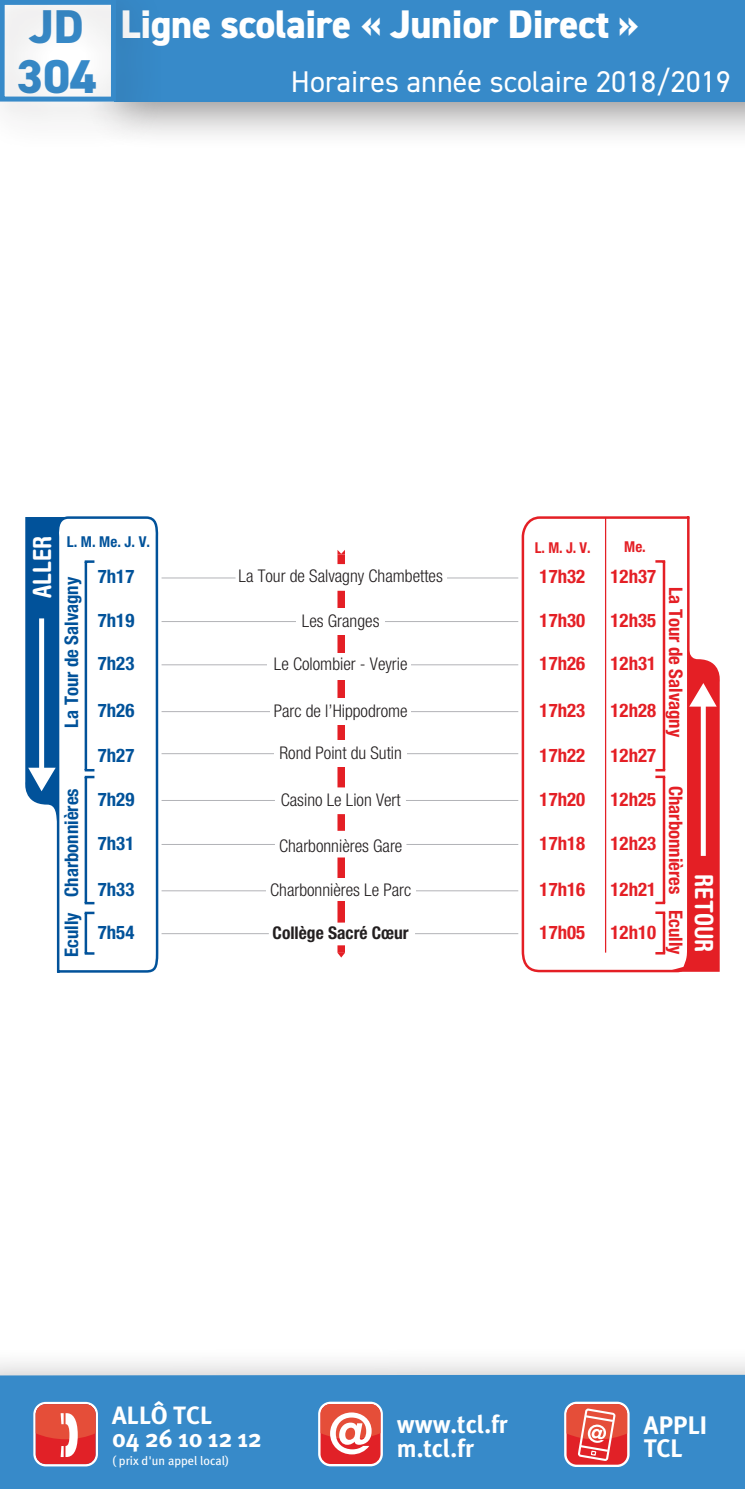
<style>
.page{position:relative;width:745px;height:1489px;background:#fff}
.page>*{position:absolute;margin:0;border:0;box-sizing:border-box;transform-origin:0 0}
.t1{font:800 47.5px "DIN2014";color:#378ac9}
.t2{font:800 40px "DIN2014";letter-spacing:-.01em;color:#fff}
.t3{font:30px "DIN2014";color:#fff}
.t4{font:700 25.25px/23.8px "Meta Plus";letter-spacing:-.005em;color:#fff}
.t5{font:700 25px/23.2px "Meta Plus";color:#fff}
.t6{font:700 condensed 25px "Helvetica Rounded";color:#fff}
.t7{font:700 condensed 18.75px "Helvetica Neue";color:#e41f25}
.t8{font:700 condensed 18.75px "Helvetica Neue";color:#01529a}
.t9{font:300 condensed 17.5px "Helvetica Neue";color:#231f20}
.t10{font:700 condensed 17.5px "Helvetica Neue";color:#231f20}
.t11{font:700 condensed 15px "Helvetica Neue";color:#01529a}
.t12{font:700 condensed 15px "Helvetica Neue";color:#e41f25}
.t13{font:12.5px "Meta Plus";color:#fff}
.s1{font-size:47.5px;color:#378ac9}
</style>
<div class="page">
<div style="left:85px;top:0;width:659px;height:150px;background:#231f20;opacity:.5"></div>
<div style="left:113px;top:0;width:631px;height:102px;background:#378ac9"></div>
<div style="left:0;top:1346px;width:744px;height:142px;background:#231f20;opacity:.5"></div>
<div style="left:0;top:1374px;width:744px;height:114px;background:#378ac9"></div>
<svg style="left:33px;top:1401px;width:65px;height:65px"></svg>
<svg style="left:318px;top:1401px;width:64px;height:65px"></svg>
<div style="left:320px;top:1403px;width:60px;height:60px;background:#e12127;border-radius:10px"></div>
<svg style="left:320px;top:1403px;width:60px;height:51px"></svg>
<svg style="left:563px;top:1401px;width:66px;height:65px"></svg>
<div style="left:566px;top:1403px;width:60px;height:61px;background:#e12127;border-radius:10px"></div>
<svg style="left:566px;top:1403px;width:60px;height:57px"></svg>
<svg style="left:56px;top:516px;width:103px;height:456px"></svg>
<svg style="left:521px;top:516px;width:169px;height:456px"></svg>
<hr style="left:85px;top:777px;width:2px;height:126px;background:#01529a">
<svg style="left:85px;top:901px;width:9px;height:3px"></svg>
<svg style="left:25px;top:517px;width:69px;height:311px"></svg>
<hr style="left:85px;top:912px;width:2px;height:41px;background:#01529a">
<svg style="left:85px;top:952px;width:9px;height:2px"></svg>
<svg style="left:85px;top:911px;width:9px;height:3px"></svg>
<hr style="left:662px;top:561px;width:2px;height:209px;background:#e41f25">
<svg style="left:655px;top:560px;width:9px;height:2px"></svg>
<svg style="left:655px;top:635px;width:64px;height:336px"></svg>
<hr style="left:604px;top:517px;width:2px;height:435px;background:#e41f25">
<hr style="left:161px;top:577px;width:357px;height:1px;background:#b2b3b7">
<hr style="left:161px;top:621px;width:357px;height:1px;background:#b2b3b7">
<hr style="left:161px;top:664px;width:357px;height:1px;background:#b2b3b7">
<hr style="left:161px;top:711px;width:357px;height:1px;background:#b2b3b7">
<hr style="left:161px;top:800px;width:357px;height:1px;background:#b2b3b7">
<hr style="left:161px;top:844px;width:357px;height:1px;background:#b2b3b7">
<hr style="left:161px;top:890px;width:357px;height:1px;background:#b2b3b7">
<hr style="left:161px;top:933px;width:357px;height:1px;background:#b2b3b7">
<div style="left:337px;top:554px;width:8px;height:398px;background:#e41f25"></div>
<div style="left:266px;top:878px;width:149px;height:23px;background:#fff"></div>
<div style="left:269px;top:922px;width:146px;height:23px;background:#fff"></div>
<div style="left:275px;top:830px;width:131px;height:27px;background:#fff"></div>
<div style="left:275px;top:787px;width:130px;height:27px;background:#fff"></div>
<div style="left:270px;top:698px;width:140px;height:27px;background:#fff"></div>
<div style="left:267px;top:653px;width:143px;height:27px;background:#fff"></div>
<div style="left:296px;top:608px;width:88px;height:27px;background:#fff"></div>
<div style="left:235px;top:563px;width:211px;height:28px;background:#fff"></div>
<svg style="left:337px;top:550px;width:8px;height:4px"></svg>
<svg style="left:337px;top:952px;width:8px;height:5px"></svg>
<hr style="left:161px;top:753px;width:357px;height:1px;background:#b2b3b7">
<div style="left:274px;top:740px;width:132px;height:27px;background:#fff"></div>
<div style="left:0;top:0;width:165px;height:150px;background:#231f20;opacity:.5"></div>
<div style="left:0;top:0;width:116px;height:102px;border:5px solid #378ac9"></div>
<h2 class="t2" style="left:29px;top:-2px;width:611px"><span class="s1">JD</span> Ligne scolaire « Junior Direct »</h2>
<h1 class="t1" style="left:17px;top:45px;width:81px">304</h1>
<h3 class="t3" style="left:291px;top:63px;width:441px">Horaires année scolaire 2018/2019</h3>
<h3 class="t6" style="left:27px;top:598px;width:64px;rotate:-90deg">ALLER</h3>
<p class="t11" style="left:67px;top:532px;width:85px">L. M. Me. J. V.</p>
<p class="t8" style="left:60px;top:727px;width:152px;rotate:-90deg">La Tour de Salvagny</p>
<p class="t8" style="left:60px;top:896px;width:110px;rotate:-90deg">Charbonnières</p>
<p class="t8" style="left:60px;top:956px;width:46px;rotate:-90deg">Ecully</p>
<p class="t8" style="left:98px;top:564px;width:38px">7h17</p>
<p class="t8" style="left:98px;top:609px;width:38px">7h19</p>
<p class="t8" style="left:98px;top:652px;width:38px">7h23</p>
<p class="t8" style="left:98px;top:699px;width:38px">7h26</p>
<p class="t8" style="left:98px;top:744px;width:38px">7h27</p>
<p class="t8" style="left:98px;top:788px;width:38px">7h29</p>
<p class="t8" style="left:98px;top:832px;width:38px">7h31</p>
<p class="t8" style="left:98px;top:878px;width:38px">7h33</p>
<p class="t8" style="left:98px;top:921px;width:38px">7h54</p>
<p class="t9" style="left:238px;top:566px;width:206px">La Tour de Salvagny Chambettes</p>
<p class="t9" style="left:302px;top:610px;width:79px">Les Granges</p>
<p class="t9" style="left:274px;top:653px;width:135px">Le Colombier - Veyrie</p>
<p class="t9" style="left:273px;top:700px;width:135px">Parc de l’Hippodrome</p>
<p class="t9" style="left:279px;top:742px;width:124px">Rond Point du Sutin</p>
<p class="t9" style="left:280px;top:789px;width:121px">Casino Le Lion Vert</p>
<p class="t9" style="left:279px;top:836px;width:125px">Charbonnières Gare</p>
<p class="t9" style="left:270px;top:879px;width:142px">Charbonnières Le Parc</p>
<p class="t10" style="left:272px;top:921px;width:138px">Collège Sacré Cœur</p>
<p class="t12" style="left:534px;top:538px;width:57px">L. M. J. V.</p>
<p class="t12" style="left:623px;top:537px;width:23px">Me.</p>
<p class="t7" style="left:539px;top:564px;width:47px">17h32</p>
<p class="t7" style="left:539px;top:609px;width:47px">17h30</p>
<p class="t7" style="left:539px;top:652px;width:47px">17h26</p>
<p class="t7" style="left:539px;top:699px;width:47px">17h23</p>
<p class="t7" style="left:610px;top:564px;width:47px">12h37</p>
<p class="t7" style="left:610px;top:609px;width:47px">12h35</p>
<p class="t7" style="left:610px;top:652px;width:47px">12h31</p>
<p class="t7" style="left:610px;top:699px;width:47px">12h28</p>
<p class="t7" style="left:539px;top:744px;width:47px">17h22</p>
<p class="t7" style="left:610px;top:744px;width:47px">12h27</p>
<p class="t7" style="left:539px;top:788px;width:47px">17h20</p>
<p class="t7" style="left:539px;top:832px;width:47px">17h18</p>
<p class="t7" style="left:539px;top:878px;width:47px">17h16</p>
<p class="t7" style="left:539px;top:921px;width:47px">17h05</p>
<p class="t7" style="left:610px;top:788px;width:47px">12h25</p>
<p class="t7" style="left:610px;top:832px;width:47px">12h23</p>
<p class="t7" style="left:610px;top:878px;width:47px">12h21</p>
<p class="t7" style="left:610px;top:921px;width:47px">12h10</p>
<p class="t7" style="left:686px;top:586px;width:152px;rotate:90deg">La Tour de Salvagny</p>
<p class="t7" style="left:686px;top:785px;width:170px;rotate:90deg">Charbonnières Ecully</p>
<h3 class="t6" style="left:718px;top:874px;width:79px;rotate:90deg">RETOUR</h3>
<h3 class="t5" style="left:112px;top:1403px;width:151px">ALLÔ TCL<br>04 26 10 12 12</h3>
<p class="t13" style="left:112px;top:1453px;width:119px">( prix d'un appel local)</p>
<h3 class="t5" style="left:396px;top:1412px;width:112px">www.tcl.fr m.tcl.fr</h3>
<h3 class="t4" style="left:643px;top:1412px;width:65px">APPLI<br>TCL</h3>
</div>
